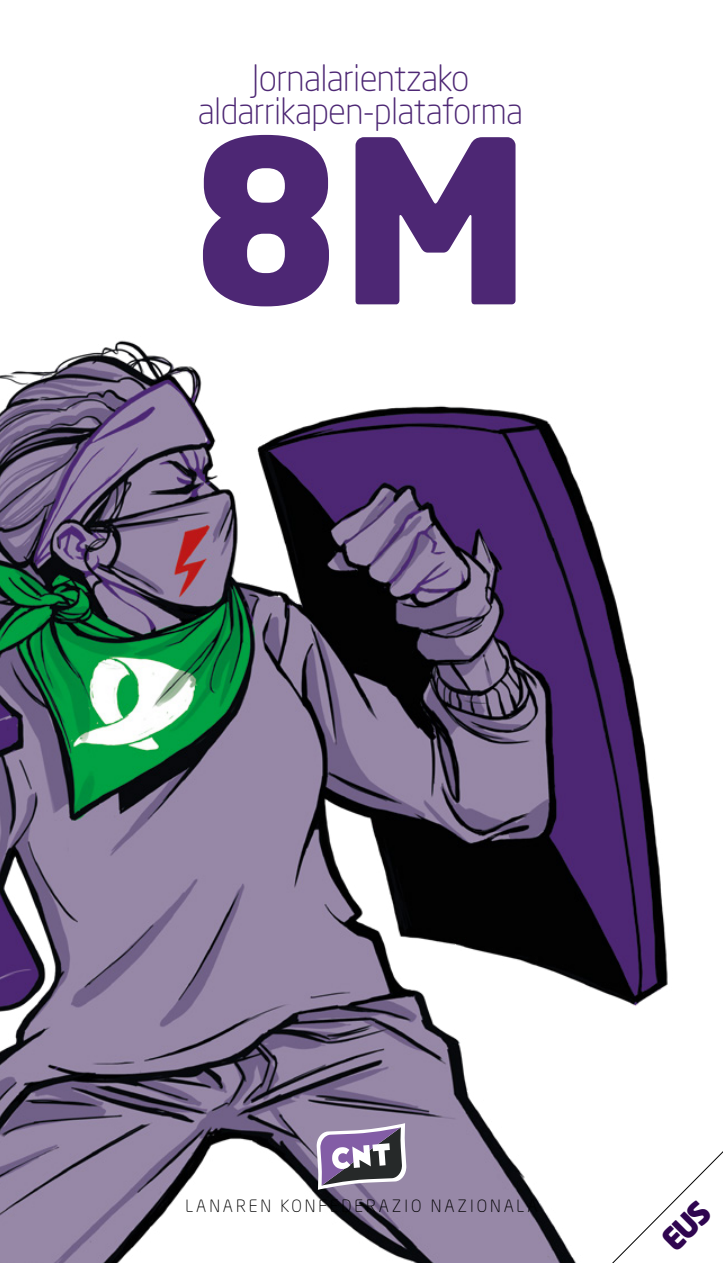
<style>
.page{position:relative;width:723px;height:1263px;background:#fff}
.page>*{position:absolute;margin:0;border:0;box-sizing:border-box;transform-origin:0 0}
.t1{font:900 225px "Neo Sans Pro";color:#4d2774}
.t2{font:300 36px/33px "Neo Sans Std";letter-spacing:-.02em;color:#4d2774;text-align:center}
.t3{font:300 16.8px "Neo Sans Std";letter-spacing:.175em;color:#000}
.t4{font:300 14.1px "Neo Sans Std";color:#000}
</style>
<div class="page">
<img style="left:0;top:340px;width:668px;height:923px">
<svg style="left:316px;top:1123px;width:90px;height:67px"></svg>
<svg style="left:608px;top:1146px;width:115px;height:117px"></svg>
<p class="t2" style="left:198px;top:61px;width:327px">Jornalarientzako aldarrikapen-plataforma</p>
<h1 class="t1" style="left:191px;top:74px;width:341px">8M</h1>
<p class="t4" style="left:357px;top:1187px;width:10px">1</p>
<p class="t3" style="left:185px;top:1196px;width:353px">LANAREN KONFEDERAZIO NAZIONALA</p>
</div>
